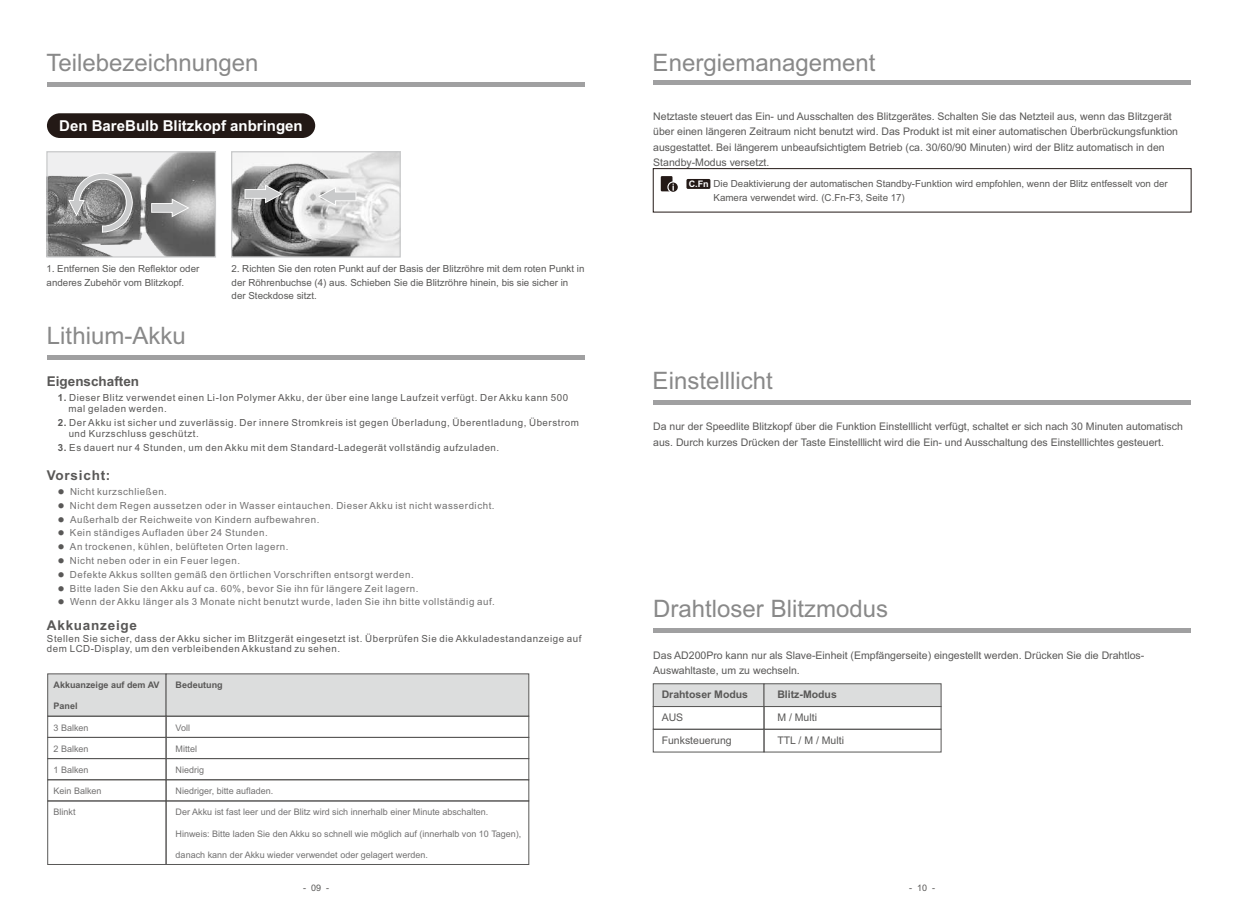
<style>
.page{position:relative;width:1238px;height:919px;background:#fff}
.page>*{position:absolute;margin:0;border:0;box-sizing:border-box;transform-origin:0 0}
.t1{font:24px "Arial";color:#898989}
.t2{font:700 15px "Arial";color:#fff}
.t3{font:700 13.5px "Arial";letter-spacing:.055em;color:#595857}
.t4{font:700 13.5px "Arial";color:#595857}
.t5{font:10.5px/15.3px "Arial";color:#595857}
.t6{font:700 10.5px "Arial";color:#595857}
.t7{font:9.75px "Arial";letter-spacing:.055em;color:#727171}
.t8{font:9.75px/10.9px "Arial";letter-spacing:.055em;color:#595857}
.t9{font:9.75px/13.4px "Arial";color:#595857}
.t10{font:9px "Arial";color:#727171}
.t11{font:700 9px "Arial";color:#595857}
.t12{font:9px "Arial";color:#595857}
.t13{font:700 9px "Arial";color:#fff}
.s1{font-family:"Microsoft Ya Hei"}
.s2{font-weight:700}
.s3{color:#595857}
</style>
<div class="page">
<div style="left:47px;top:673px;width:119px;height:43px;background:#dcdddd;border:1px solid #595857"></div>
<div style="left:166px;top:673px;width:363px;height:43px;background:#dcdddd"></div>
<div style="left:47px;top:737px;width:119px;height:22px;border:1px solid #595857"></div>
<div style="left:47px;top:715px;width:119px;height:22px;border:1px solid #595857"></div>
<div style="left:47px;top:758px;width:119px;height:22px;border:1px solid #595857"></div>
<div style="left:47px;top:779px;width:119px;height:22px;border:1px solid #595857"></div>
<div style="left:47px;top:800px;width:119px;height:64px;border:1px solid #595857"></div>
<div style="left:166px;top:715px;width:363px;height:22px;border:1px solid #595857"></div>
<div style="left:166px;top:737px;width:363px;height:22px;border:1px solid #595857"></div>
<div style="left:166px;top:779px;width:363px;height:22px;border:1px solid #595857"></div>
<div style="left:166px;top:800px;width:363px;height:64px;border:1px solid #595857"></div>
<hr style="left:47px;top:355px;width:538px;height:4px;background:#a0a0a1">
<hr style="left:653px;top:80px;width:537px;height:4px;background:#a0a0a1">
<div style="left:652px;top:168px;width:539px;height:44px;border:1px solid #231916"></div>
<div style="left:660px;top:176px;width:12px;height:15px;background:#231916"></div>
<div style="left:667px;top:181px;width:12px;height:12px;border:2px solid #fff;border-radius:50%"></div>
<svg style="left:668px;top:182px;width:9px;height:10px"></svg>
<div style="left:686px;top:179px;width:24px;height:10px;background:#231916"></div>
<hr style="left:653px;top:400px;width:537px;height:4px;background:#a0a0a1">
<hr style="left:653px;top:628px;width:537px;height:4px;background:#a0a0a1">
<div style="left:652px;top:728px;width:112px;height:24px;border:1px solid #595857"></div>
<div style="left:652px;top:683px;width:112px;height:24px;background:#dcdddd;border:1px solid #595857"></div>
<div style="left:763px;top:728px;width:178px;height:24px;border:1px solid #595857"></div>
<div style="left:763px;top:683px;width:178px;height:24px;background:#dcdddd;border:1px solid #595857"></div>
<hr style="left:47px;top:83px;width:538px;height:4px;background:#a0a0a1">
<div style="left:47px;top:113px;width:268px;height:25px;background:#231916"></div>
<img style="left:48px;top:153px;width:166px;height:102px">
<div style="left:46px;top:151px;width:170px;height:106px;border:1px solid #c9cacb"></div>
<svg style="left:67px;top:172px;width:67px;height:62px;background:#979797"></svg>
<svg style="left:150px;top:197px;width:41px;height:22px"></svg>
<img style="left:233px;top:153px;width:166px;height:102px">
<div style="left:231px;top:151px;width:170px;height:106px;border:1px solid #c9cacb"></div>
<svg style="left:243px;top:183px;width:42px;height:22px"></svg>
<svg style="left:316px;top:185px;width:41px;height:22px"></svg>
<h1 class="t1" style="left:46px;top:54px;width:214px">Teilebezeichnungen</h1>
<h1 class="t1" style="left:652px;top:54px;width:224px">Energiemanagement</h1>
<h2 class="t2" style="left:59px;top:120px;width:245px">Den BareBulb Blitzkopf anbringen</h2>
<p class="t9" style="left:47px;top:263px;width:154px">1<span class="s1">.</span> Entfernen Sie den Reflektor oder anderes Zubehör vom Blitzkopf.</p>
<p class="t9" style="left:232px;top:263px;width:354px">2<span class="s1">.</span> Richten Sie den roten Punkt auf der Basis der Blitzröhre mit dem roten Punkt in der Röhrenbuchse (4) aus. Schieben Sie die Blitzröhre hinein, bis sie sicher in der Steckdose sitzt.</p>
<h1 class="t1" style="left:47px;top:326px;width:140px">Lithium-Akku</h1>
<p class="t4" style="left:47px;top:376px;width:94px">Eigenschaften</p>
<p class="t8" style="left:69px;top:393px;width:501px;text-indent:-11px"><span class="s2">1.</span> Dieser Blitz verwendet einen Li-Ion Polymer Akku, der über eine lange Laufzeit verfügt. Der Akku kann 500 mal geladen werden.</p>
<p class="t8" style="left:69px;top:418px;width:512px;text-indent:-11px"><span class="s2">2.</span> Der Akku ist sicher und zuverlässig. Der innere Stromkreis ist gegen Überladung, Überentladung, Überstrom und Kurzschluss geschützt.</p>
<p class="t8" style="left:58px;top:442px;width:443px"><span class="s2">3.</span> Es dauert nur 4 Stunden, um den Akku mit dem Standard-Ladegerät vollständig aufzuladen.</p>
<p class="t3" style="left:47px;top:470px;width:65px">Vorsicht:</p>
<p class="t7" style="left:58px;top:501px;width:438px"><span class="s3">●</span> Nicht dem Regen aussetzen oder in Wasser eintauchen. Dieser Akku ist nicht wasserdicht.</p>
<p class="t7" style="left:58px;top:529px;width:212px"><span class="s3">●</span> Kein ständiges Aufladen über 24 Stunden.</p>
<p class="t7" style="left:58px;top:543px;width:232px"><span class="s3">●</span> An trockenen, kühlen, belüfteten Orten lagern.</p>
<p class="t7" style="left:58px;top:557px;width:184px"><span class="s3">●</span> Nicht neben oder in ein Feuer legen.</p>
<p class="t7" style="left:58px;top:570px;width:357px"><span class="s3">●</span> Defekte Akkus sollten gemäß den örtlichen Vorschriften entsorgt werden.</p>
<p class="t7" style="left:58px;top:584px;width:362px"><span class="s3">●</span> Bitte laden Sie den Akku auf ca. 60%, bevor Sie ihn für längere Zeit lagern.</p>
<p class="t7" style="left:58px;top:487px;width:111px"><span class="s3">●</span> Nicht kurzschließen.</p>
<p class="t7" style="left:58px;top:515px;width:263px"><span class="s3">●</span> Außerhalb der Reichweite von Kindern aufbewahren.</p>
<p class="t7" style="left:58px;top:598px;width:438px"><span class="s3">●</span> Wenn der Akku länger als 3 Monate nicht benutzt wurde, laden Sie ihn bitte vollständig auf.</p>
<p class="t3" style="left:47px;top:620px;width:92px">Akkuanzeige</p>
<p class="t8" style="left:47px;top:633px;width:536px">Stellen Sie sicher, dass der Akku sicher im Blitzgerät eingesetzt ist. Überprüfen Sie die Akkuladestandanzeige auf dem LCD-Display, um den verbleibenden Akkustand zu sehen.</p>
<p class="t11" style="left:53px;top:681px;width:108px">Akkuanzeige auf dem AV</p>
<p class="t11" style="left:53px;top:702px;width:26px">Panel</p>
<p class="t10" style="left:53px;top:724px;width:37px">3 Balken</p>
<p class="t10" style="left:53px;top:745px;width:37px">2 Balken</p>
<p class="t10" style="left:53px;top:766px;width:37px">1 Balken</p>
<p class="t10" style="left:53px;top:787px;width:50px">Kein Balken</p>
<p class="t10" style="left:53px;top:808px;width:24px">Blinkt</p>
<p class="t11" style="left:176px;top:681px;width:48px">Bedeutung</p>
<p class="t10" style="left:176px;top:724px;width:16px">Voll</p>
<p class="t10" style="left:176px;top:745px;width:23px">Mittel</p>
<p class="t10" style="left:176px;top:766px;width:30px">Niedrig</p>
<p class="t10" style="left:176px;top:787px;width:99px">Niedriger, bitte aufladen.</p>
<p class="t10" style="left:176px;top:808px;width:314px">Der Akku ist fast leer und der Blitz wird sich innerhalb einer Minute abschalten.</p>
<p class="t10" style="left:176px;top:830px;width:347px">Hinweis: Bitte laden Sie den Akku so schnell wie möglich auf (innerhalb von 10 Tagen),</p>
<p class="t10" style="left:176px;top:851px;width:254px">danach kann der Akku wieder verwendet oder gelagert werden.</p>
<p class="t5" style="left:653px;top:110px;width:526px">Netztaste steuert das Ein- und Ausschalten des Blitzgerätes. Schalten Sie das Netzteil aus, wenn das Blitzgerät über einen längeren Zeitraum nicht benutzt wird. Das Produkt ist mit einer automatischen Überbrückungsfunktion ausgestattet. Bei längerem unbeaufsichtigtem Betrieb (ca. 30/60/90 Minuten) wird der Blitz automatisch in den Standby-Modus versetzt.</p>
<p class="t9" style="left:713px;top:178px;width:456px;line-height:14.1px">Die Deaktivierung der automatischen Standby-Funktion wird empfohlen, wenn der Blitz entfesselt von der<br>Kamera verwendet wird. (C.Fn-F3, Seite 17)</p>
<p class="t13" style="left:688px;top:181px;width:21px">C.Fn</p>
<h1 class="t1" style="left:652px;top:371px;width:122px">Einstelllicht</h1>
<p class="t5" style="left:653px;top:420px;width:531px">Da nur der Speedlite Blitzkopf über die Funktion Einstelllicht verfügt, schaltet er sich nach 30 Minuten automatisch aus. Durch kurzes Drücken der Taste Einstelllicht wird die Ein- und Ausschaltung des Einstelllichtes gesteuert.</p>
<h1 class="t1" style="left:653px;top:599px;width:236px">Drahtloser Blitzmodus</h1>
<p class="t5" style="left:653px;top:648px;width:492px">Das AD200Pro kann nur als Slave-Einheit (Empfängerseite) eingestellt werden. Drücken Sie die Drahtlos-<br>Auswahltaste, um zu wechseln.</p>
<p class="t6" style="left:661px;top:690px;width:88px">Drahtoser Modus</p>
<p class="t5" style="left:661px;top:706px;width:72px;line-height:22.6px">AUS<br>Funksteuerung</p>
<p class="t6" style="left:777px;top:690px;width:61px">Blitz-Modus</p>
<p class="t5" style="left:777px;top:707px;width:68px;line-height:22.6px">M / Multi<br>TTL / M / Multi</p>
<p class="t12" style="left:303px;top:884px;width:28px">- 09 -</p>
<p class="t12" style="left:909px;top:884px;width:28px">- 10 -</p>
</div>
